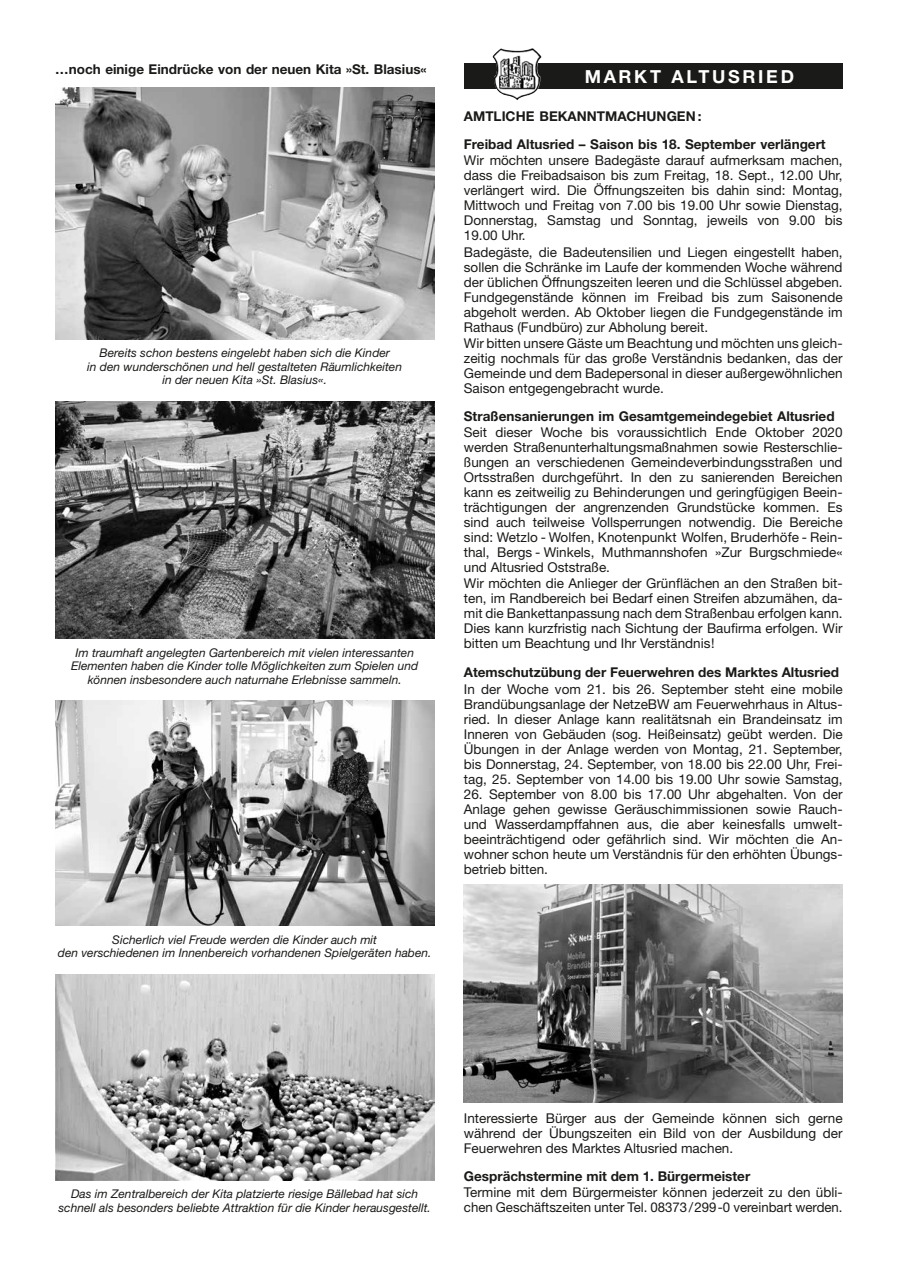
<style>
.page{position:relative;width:898px;height:1280px;background:#fff}
.page>*{position:absolute;margin:0;border:0;box-sizing:border-box;transform-origin:0 0}
.t1{font:700 18px "Helvetica Neue";letter-spacing:.15em;color:#fff}
.t2{font:13.5px/15px "Helvetica Neue";color:#1a1a18;text-align:justify}
.t3{font:700 13.5px/27.8px "Helvetica Neue";color:#1a1a18}
.t4{font:italic 12px/13.5px "Helvetica Neue";color:#1a1a18;text-align:center}
</style>
<div class="page">
<img style="left:55px;top:974px;width:379px;height:206px">
<img style="left:55px;top:88px;width:379px;height:251px">
<img style="left:55px;top:401px;width:379px;height:238px">
<img style="left:55px;top:701px;width:379px;height:225px">
<div style="left:463px;top:64px;width:379px;height:25px;background:#1a1a18"></div>
<img style="left:492px;top:48px;width:39px;height:19px">
<img style="left:463px;top:884px;width:379px;height:218px">
<p class="t3" style="left:55px;top:55px;width:372px">…noch einige Eindrücke von der neuen Kita »St. Blasius«</p>
<p class="t4" style="left:87px;top:346px;width:316px">Bereits schon bestens eingelebt haben sich die Kinder<br>in den wunderschönen und hell gestalteten Räumlichkeiten in der neuen Kita »St. Blasius«.</p>
<p class="t4" style="left:71px;top:646px;width:348px">Im traumhaft angelegten Gartenbereich mit vielen interessanten<br>Elementen haben die Kinder tolle Möglichkeiten zum Spielen und können insbesondere auch naturnahe Erlebnisse sammeln.</p>
<p class="t4" style="left:58px;top:933px;width:375px">Sicherlich viel Freude werden die Kinder auch mit<br>den verschiedenen im Innenbereich vorhandenen Spielgeräten haben.</p>
<h1 class="t1" style="left:584px;top:65px;width:211px">MARKT ALTUSRIED</h1>
<p class="t3" style="left:463px;top:102px;width:363px">AMTLICHE BEKANNTMACHUNGEN :<br>Freibad Altusried – Saison bis 18. September verlängert</p>
<p class="t2" style="left:463px;top:153px;width:380px">Wir möchten unsere Badegäste darauf aufmerksam machen, dass die Freibadsaison bis zum Freitag, 18. Sept., 12.00 Uhr, verlängert wird. Die Öffnungszeiten bis dahin sind: Montag, Mittwoch und Freitag von 7.00 bis 19.00 Uhr sowie Dienstag, Donnerstag, Samstag und Sonntag, jeweils von 9.00 bis 19.00 Uhr.</p>
<p class="t2" style="left:463px;top:244px;width:380px">Badegäste, die Badeutensilien und Liegen eingestellt haben, sollen die Schränke im Laufe der kommenden Woche während der üblichen Öffnungszeiten leeren und die Schlüssel abgeben.<br>Fundgegenstände können im Freibad bis zum Saisonende abgeholt werden. Ab Oktober liegen die Fundgegenstände im Rathaus (Fundbüro) zur Abholung bereit.</p>
<p class="t2" style="left:463px;top:335px;width:380px">Wir bitten unsere Gäste um Beachtung und möchten uns gleich&shy;zeitig nochmals für das große Verständnis bedanken, das der Gemeinde und dem Badepersonal in dieser außergewöhnlichen Saison entgegengebracht wurde.</p>
<p class="t3" style="left:463px;top:402px;width:372px">Straßensanierungen im Gesamtgemeindegebiet Altusried</p>
<p class="t2" style="left:463px;top:424px;width:380px">Seit dieser Woche bis voraussichtlich Ende Oktober 2020 werden Straßenunterhaltungsmaßnahmen sowie Resterschlie&shy;ßungen an verschiedenen Gemeindeverbindungsstraßen und Ortsstraßen durchgeführt. In den zu sanierenden Bereichen kann es zeitweilig zu Behinderungen und geringfügigen Beein&shy;trächtigungen der angrenzenden Grundstücke kommen. Es sind auch teilweise Vollsperrungen notwendig. Die Bereiche sind: Wetzlo - Wolfen, Knotenpunkt Wolfen, Bruderhöfe - Rein&shy;thal, Bergs - Winkels, Muthmannshofen »Zur Burgschmiede« und Altusried Oststraße.</p>
<p class="t2" style="left:463px;top:576px;width:380px">Wir möchten die Anlieger der Grünflächen an den Straßen bit&shy;ten, im Randbereich bei Bedarf einen Streifen abzumähen, da&shy;mit die Bankettanpassung nach dem Straßenbau erfolgen kann.<br>Dies kann kurzfristig nach Sichtung der Baufirma erfolgen. Wir bitten um Beachtung und Ihr Verständnis!</p>
<p class="t3" style="left:463px;top:658px;width:377px">Atemschutzübung der Feuerwehren des Marktes Altusried</p>
<p class="t2" style="left:463px;top:681px;width:380px">In der Woche vom 21. bis 26. September steht eine mobile Brandübungsanlage der NetzeBW am Feuerwehrhaus in Altus&shy;ried. In dieser Anlage kann realitätsnah ein Brandeinsatz im Inneren von Gebäuden (sog. Heißeinsatz) geübt werden. Die Übungen in der Anlage werden von Montag, 21. September, bis Donnerstag, 24. September, von 18.00 bis 22.00 Uhr, Frei&shy;tag, 25. September von 14.00 bis 19.00 Uhr sowie Samstag,</p>
<p class="t2" style="left:463px;top:786px;width:380px">26. September von 8.00 bis 17.00 Uhr abgehalten. Von der Anlage gehen gewisse Geräuschimmissionen sowie Rauch&shy;und Wasserdampffahnen aus, die aber keinesfalls umwelt&shy;beeinträchtigend oder gefährlich sind. Wir möchten die An&shy;wohner schon heute um Verständnis für den erhöhten Übungs&shy;betrieb bitten.</p>
<p class="t4" style="left:58px;top:1187px;width:374px">Das im Zentralbereich der Kita platzierte riesige Bällebad hat sich schnell als besonders beliebte Attraktion für die Kinder herausgestellt.</p>
<p class="t2" style="left:463px;top:1110px;width:380px">Interessierte Bürger aus der Gemeinde können sich gerne während der Übungszeiten ein Bild von der Ausbildung der Feuerwehren des Marktes Altusried machen.</p>
<p class="t3" style="left:463px;top:1162px;width:288px">Gesprächstermine mit dem 1. Bürgermeister</p>
<p class="t2" style="left:463px;top:1184px;width:380px">Termine mit dem Bürgermeister können jederzeit zu den übli&shy;chen Geschäftszeiten unter Tel. 08373/299-0 vereinbart werden.</p>
</div>
